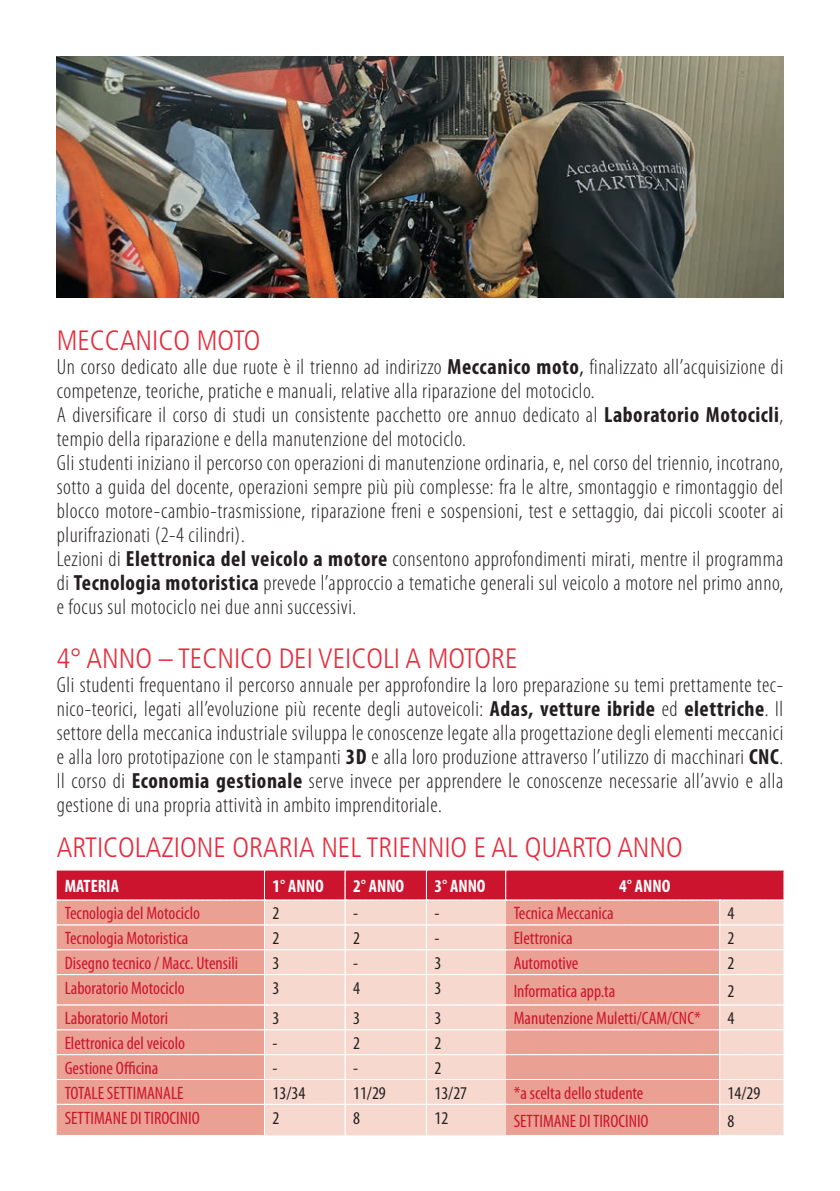
<style>
.page{position:relative;width:840px;height:1191px;background:#fff}
.page>*{position:absolute;margin:0;border:0;box-sizing:border-box;transform-origin:0 0}
.t1{font:300 condensed 28px "Frutiger LT Std";color:#e62c3c}
.t2{font:300 condensed 22px/24px "Myriad Pro";letter-spacing:.025em;color:#231f20}
.t3{font:condensed 18px "Myriad Pro";color:#cd142e}
.t4{font:condensed 18px "Myriad Pro";color:#231f20}
.t5{font:700 condensed 18px "Myriad Pro";color:#fff}
.s1{font-weight:700}
.s2{font-weight:400}
</style>
<div class="page">
<svg style="left:57px;top:870px;width:727px;height:266px;background:#eca9a2"></svg>
<img style="left:57px;top:57px;width:725px;height:241px">
<p class="t1" style="left:57px;top:324px;width:205px">MECCANICO MOTO</p>
<p class="t2" style="left:57px;top:355px;width:727px">Un corso dedicato alle due ruote è il trienno ad indirizzo <span class="s1">Meccanico moto</span><span class="s2">,</span> finalizzato all’acquisizione di competenze, teoriche, pratiche e manuali, relative alla riparazione del motociclo.<br>A diversificare il corso di studi un consistente pacchetto ore annuo dedicato al <span class="s1">Laboratorio Motocicli</span>, tempio della riparazione e della manutenzione del motociclo.<br>Gli studenti iniziano il percorso con operazioni di manutenzione ordinaria, e, nel corso del triennio, incotrano, sotto a guida del docente, operazioni sempre più più complesse: fra le altre, smontaggio e rimontaggio del blocco motore-cambio-trasmissione, riparazione freni e sospensioni, test e settaggio, dai piccoli scooter ai plurifrazionati (2-4 cilindri).<br>Lezioni di <span class="s1">Elettronica del veicolo a motore</span> consentono approfondimenti mirati, mentre il programma di <span class="s1">Tecnologia motoristica</span> prevede l’approccio a tematiche generali sul veicolo a motore nel primo anno, e focus sul motociclo nei due anni successivi.</p>
<p class="t1" style="left:57px;top:642px;width:462px">4° ANNO – TECNICO DEI VEICOLI A MOTORE</p>
<p class="t2" style="left:57px;top:673px;width:727px;text-align:justify">Gli studenti frequentano il percorso annuale per approfondire la loro preparazione su temi prettamente tec&shy;nico-teorici, legati all’evoluzione più recente degli autoveicoli: <span class="s1">Adas, vetture ibride</span> ed <span class="s1">elettriche</span>. Il settore della meccanica industriale sviluppa le conoscenze legate alla progettazione degli elementi meccanici e alla loro prototipazione con le stampanti <span class="s1">3D</span> e alla loro produzione attraverso l’utilizzo di macchinari <span class="s1">CNC</span>.<br>Il corso di <span class="s1">Economia gestionale</span> serve invece per apprendere le conoscenze necessarie all’avvio e alla gestione di una propria attività in ambito imprenditoriale.</p>
<p class="t1" style="left:57px;top:831px;width:627px">ARTICOLAZIONE ORARIA NEL TRIENNIO E AL QUARTO ANNO</p>
<p class="t5" style="left:65px;top:874px;width:56px">MATERIA</p>
<p class="t5" style="left:272px;top:874px;width:53px">1° ANNO</p>
<p class="t5" style="left:353px;top:874px;width:53px">2° ANNO</p>
<p class="t5" style="left:434px;top:874px;width:53px">3° ANNO</p>
<p class="t5" style="left:619px;top:874px;width:53px">4° ANNO</p>
<p class="t3" style="left:65px;top:902px;width:137px">Tecnologia del Motociclo</p>
<p class="t4" style="left:272px;top:902px;width:8px">2</p>
<p class="t4" style="left:353px;top:902px;width:7px">-</p>
<p class="t4" style="left:434px;top:902px;width:7px">-</p>
<p class="t3" style="left:513px;top:902px;width:102px">Tecnica Meccanica</p>
<p class="t4" style="left:727px;top:902px;width:8px">4</p>
<p class="t3" style="left:65px;top:927px;width:125px">Tecnologia Motoristica</p>
<p class="t4" style="left:272px;top:927px;width:8px">2</p>
<p class="t4" style="left:353px;top:927px;width:8px">2</p>
<p class="t4" style="left:434px;top:927px;width:7px">-</p>
<p class="t3" style="left:513px;top:927px;width:61px">Elettronica</p>
<p class="t4" style="left:727px;top:927px;width:8px">2</p>
<p class="t3" style="left:65px;top:952px;width:175px">Disegno tecnico / Macc. Utensili</p>
<p class="t4" style="left:272px;top:952px;width:8px">3</p>
<p class="t4" style="left:353px;top:952px;width:7px">-</p>
<p class="t4" style="left:434px;top:952px;width:8px">3</p>
<p class="t3" style="left:513px;top:952px;width:66px">Automotive</p>
<p class="t4" style="left:727px;top:952px;width:8px">2</p>
<p class="t3" style="left:65px;top:977px;width:121px">Laboratorio Motociclo</p>
<p class="t4" style="left:272px;top:977px;width:8px">3</p>
<p class="t4" style="left:353px;top:977px;width:8px">4</p>
<p class="t4" style="left:434px;top:977px;width:8px">3</p>
<p class="t3" style="left:513px;top:979px;width:103px">Informatica app.ta</p>
<p class="t4" style="left:727px;top:979px;width:8px">2</p>
<p class="t3" style="left:65px;top:1007px;width:105px">Laboratorio Motori</p>
<p class="t4" style="left:272px;top:1007px;width:8px">3</p>
<p class="t4" style="left:353px;top:1007px;width:8px">3</p>
<p class="t4" style="left:434px;top:1007px;width:8px">3</p>
<p class="t3" style="left:513px;top:1007px;width:188px">Manutenzione Muletti/CAM/CNC*</p>
<p class="t4" style="left:727px;top:1007px;width:8px">4</p>
<p class="t3" style="left:65px;top:1032px;width:122px">Elettronica del veicolo</p>
<p class="t4" style="left:272px;top:1032px;width:7px">-</p>
<p class="t4" style="left:353px;top:1032px;width:8px">2</p>
<p class="t4" style="left:434px;top:1032px;width:8px">2</p>
<p class="t3" style="left:65px;top:1057px;width:95px">Gestione Officina</p>
<p class="t4" style="left:272px;top:1057px;width:7px">-</p>
<p class="t4" style="left:353px;top:1057px;width:7px">-</p>
<p class="t4" style="left:434px;top:1057px;width:8px">2</p>
<p class="t3" style="left:65px;top:1081px;width:120px">TOTALE SETTIMANALE</p>
<p class="t4" style="left:272px;top:1081px;width:34px">13/34</p>
<p class="t4" style="left:353px;top:1081px;width:34px">11/29</p>
<p class="t4" style="left:434px;top:1081px;width:34px">13/27</p>
<p class="t3" style="left:513px;top:1081px;width:131px">*a scelta dello studente</p>
<p class="t4" style="left:727px;top:1081px;width:34px">14/29</p>
<p class="t3" style="left:65px;top:1106px;width:136px">SETTIMANE DI TIROCINIO</p>
<p class="t4" style="left:272px;top:1106px;width:8px">2</p>
<p class="t4" style="left:353px;top:1106px;width:8px">8</p>
<p class="t4" style="left:434px;top:1106px;width:15px">12</p>
<p class="t3" style="left:513px;top:1109px;width:136px">SETTIMANE DI TIROCINIO</p>
<p class="t4" style="left:727px;top:1109px;width:8px">8</p>
</div>
